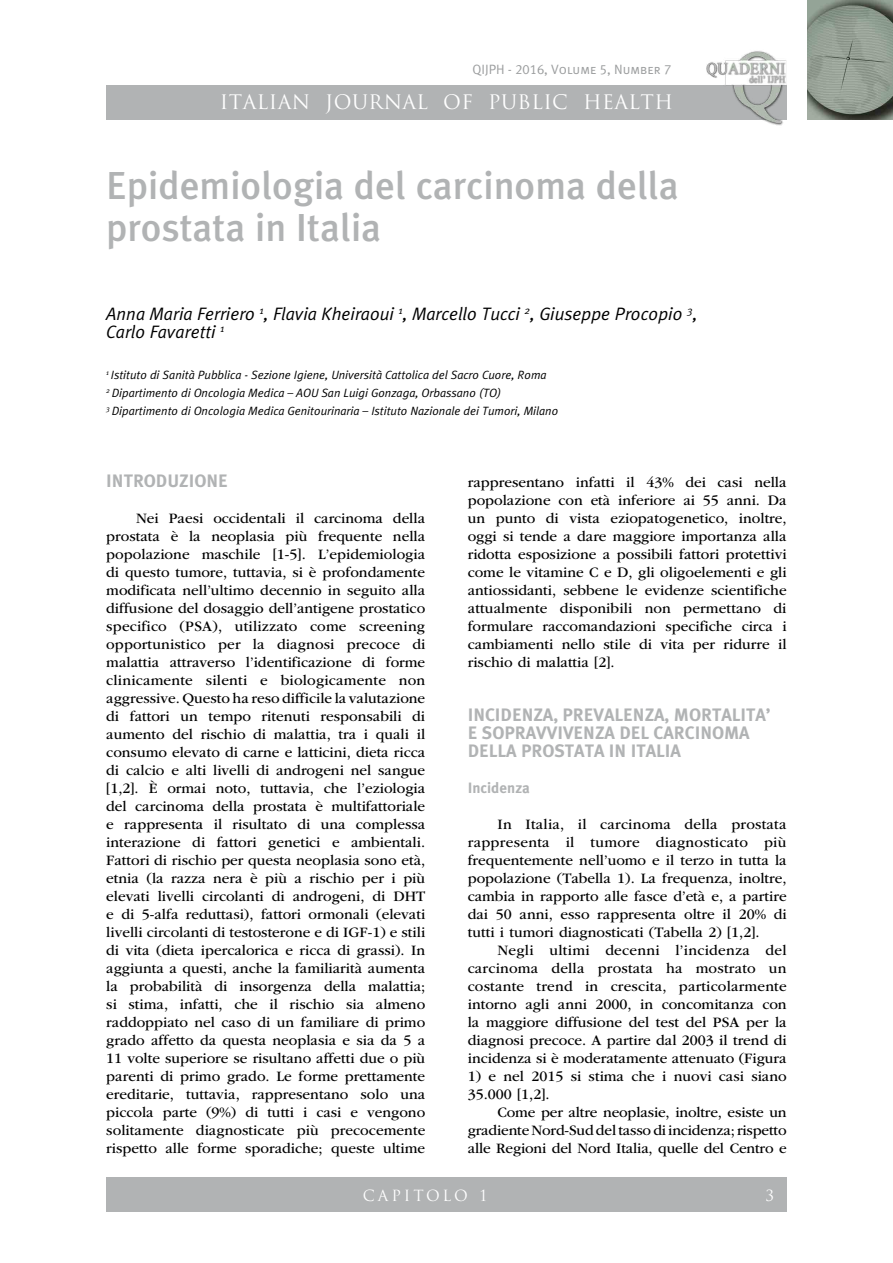
<style>
.page{position:relative;width:893px;height:1263px;background:#fff}
.page>*{position:absolute;margin:0;border:0;box-sizing:border-box;transform-origin:0 0}
.t1{font:500 39px/42px "Meta Plus";color:#b1b3b4}
.t2{font:19.5px "Trajan Pro";letter-spacing:.02em;color:#fff}
.t3{font:18px/18px "Meta Plus Bold Caps";color:#b1b3b4}
.t4{font:italic 18px/18px "Meta Plus Normal";color:#000}
.t5{font:15px/18px "ITC Garamond Std";color:#000;text-align:justify}
.t6{font:15px "Trajan Pro";letter-spacing:.185em;color:#fff}
.t7{font:700 15px "Meta Plus";color:#b1b3b4}
.t8{font:13.5px "Meta Plus Normal Caps";color:#9c9e9f}
.t9{font:italic 12px/18px "Meta Plus Normal";color:#000}
</style>
<div class="page">
<img style="left:808px;top:0;width:85px;height:119px">
<div style="left:106px;top:85px;width:681px;height:34px;background:#b1b3b4"></div>
<img style="left:701px;top:51px;width:86px;height:75px">
<div style="left:742px;top:1178px;width:45px;height:34px;background:#b1b3b4"></div>
<div style="left:106px;top:1178px;width:638px;height:34px;background:#b1b3b4"></div>
<p class="t8" style="left:472px;top:62px;width:201px">QIJPH - 2016, Volume 5, Number 7</p>
<h2 class="t2" style="left:220px;top:90px;width:455px">ITALIAN JOURNAL OF PUBLIC HEALTH</h2>
<h1 class="t1" style="left:106px;top:164px;width:574px">Epidemiologia del carcinoma della prostata in Italia</h1>
<p class="t4" style="left:106px;top:304px;width:593px">Anna Maria Ferriero <sup>1</sup>, Flavia Kheiraoui <sup>1</sup>, Marcello Tucci <sup>2</sup>, Giuseppe Procopio <sup>3</sup>,<br>Carlo Favaretti <sup>1</sup></p>
<p class="t9" style="left:106px;top:365px;width:454px"><sup>1</sup> Istituto di Sanità Pubblica - Sezione Igiene, Università Cattolica del Sacro Cuore, Roma<br><sup>2</sup> Dipartimento di Oncologia Medica – AOU San Luigi Gonzaga, Orbassano (TO)<br><sup>3</sup> Dipartimento di Oncologia Medica Genitourinaria – Istituto Nazionale dei Tumori, Milano</p>
<p class="t3" style="left:106px;top:471px;width:123px">INTRODUZIONE</p>
<p class="t5" style="left:106px;top:509px;width:321px;text-indent:30px">Nei Paesi occidentali il carcinoma della prostata è la neoplasia più frequente nella popolazione maschile [1-5]. L’epidemiologia di questo tumore, tuttavia, si è profondamente modificata nell’ultimo decennio in seguito alla diffusione del dosaggio dell’antigene prostatico specifico (PSA), utilizzato come screening opportunistico per la diagnosi precoce di malattia attraverso l’identificazione di forme clinicamente silenti e biologicamente non aggressive. Questo ha reso difficile la valutazione di fattori un tempo ritenuti responsabili di aumento del rischio di malattia, tra i quali il consumo elevato di carne e latticini, dieta ricca di calcio e alti livelli di androgeni nel sangue [1,2]. È ormai noto, tuttavia, che l’eziologia del carcinoma della prostata è multifattoriale e rappresenta il risultato di una complessa interazione di fattori genetici e ambientali.<br>Fattori di rischio per questa neoplasia sono età, etnia (la razza nera è più a rischio per i più elevati livelli circolanti di androgeni, di DHT e di 5-alfa reduttasi), fattori ormonali (elevati livelli circolanti di testosterone e di IGF-1) e stili di vita (dieta ipercalorica e ricca di grassi). In aggiunta a questi, anche la familiarità aumenta la probabilità di insorgenza della malattia; si stima, infatti, che il rischio sia almeno raddoppiato nel caso di un familiare di primo grado affetto da questa neoplasia e sia da 5 a 11 volte superiore se risultano affetti due o più parenti di primo grado. Le forme prettamente ereditarie, tuttavia, rappresentano solo una piccola parte (9%) di tutti i casi e vengono solitamente diagnosticate più precocemente rispetto alle forme sporadiche; queste ultime</p>
<p class="t5" style="left:468px;top:473px;width:320px">rappresentano infatti il 43% dei casi nella popolazione con età inferiore ai 55 anni. Da un punto di vista eziopatogenetico, inoltre, oggi si tende a dare maggiore importanza alla ridotta esposizione a possibili fattori protettivi come le vitamine C e D, gli oligoelementi e gli antiossidanti, sebbene le evidenze scientifiche attualmente disponibili non permettano di formulare raccomandazioni specifiche circa i cambiamenti nello stile di vita per ridurre il rischio di malattia [2].</p>
<p class="t3" style="left:468px;top:705px;width:304px">INCIDENZA, PREVALENZA, MORTALITA’<br>E SOPRAVVIVENZA DEL CARCINOMA<br>DELLA PROSTATA IN ITALIA</p>
<p class="t7" style="left:468px;top:779px;width:64px">Incidenza</p>
<p class="t5" style="left:468px;top:815px;width:320px;text-indent:30px">In Italia, il carcinoma della prostata rappresenta il tumore diagnosticato più frequentemente nell’uomo e il terzo in tutta la popolazione (Tabella 1). La frequenza, inoltre, cambia in rapporto alle fasce d’età e, a partire dai 50 anni, esso rappresenta oltre il 20% di tutti i tumori diagnosticati (Tabella 2) [1,2].</p>
<p class="t5" style="left:468px;top:941px;width:320px;text-indent:30px">Negli ultimi decenni l’incidenza del carcinoma della prostata ha mostrato un costante trend in crescita, particolarmente intorno agli anni 2000, in concomitanza con la maggiore diffusione del test del PSA per la diagnosi precoce. A partire dal 2003 il trend di incidenza si è moderatamente attenuato (Figura</p>
<p class="t5" style="left:468px;top:1067px;width:320px">1) e nel 2015 si stima che i nuovi casi siano<br>35.000 [1,2].</p>
<p class="t5" style="left:468px;top:1103px;width:320px;text-indent:30px">Come per altre neoplasie, inoltre, esiste un gradiente Nord-Sud del tasso di incidenza; rispetto alle Regioni del Nord Italia, quelle del Centro e</p>
<p class="t6" style="left:363px;top:1185px;width:126px">CAPITOLO 1</p>
<p class="t6" style="left:765px;top:1185px;width:10px">3</p>
</div>
